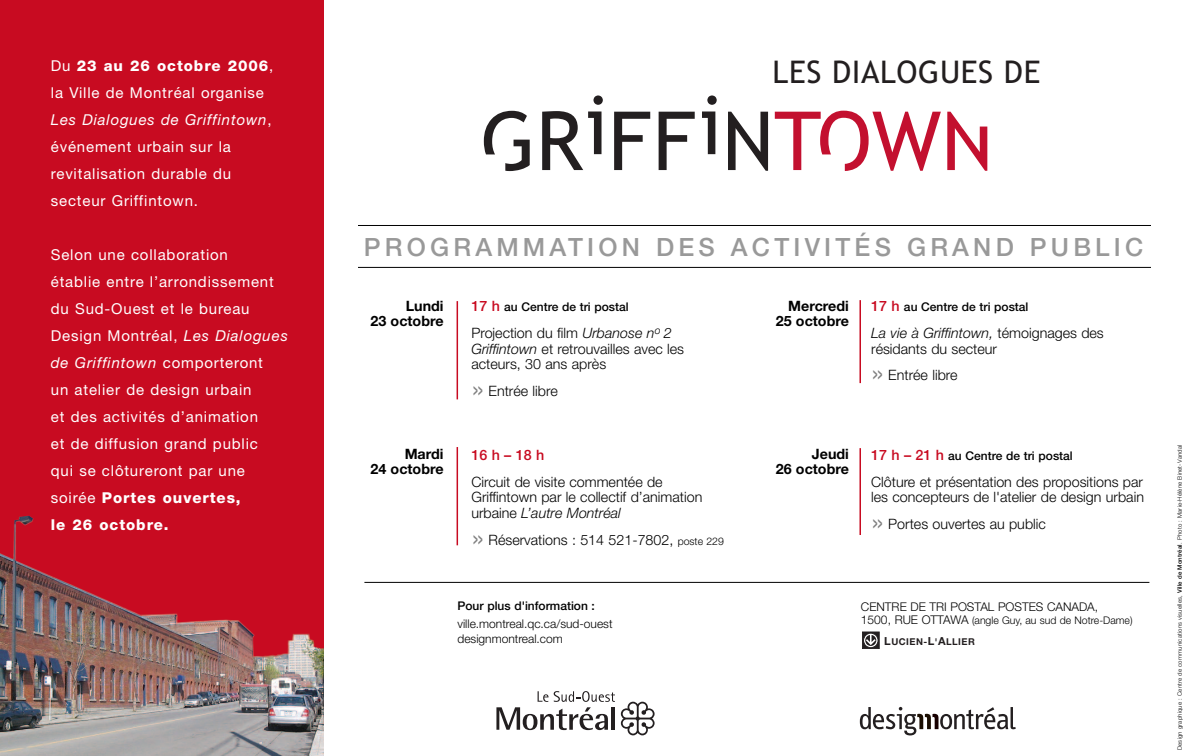
<style>
.page{position:relative;width:1188px;height:756px;background:#fff}
.page>*{position:absolute;margin:0;border:0;box-sizing:border-box;transform-origin:0 0}
.t1{font:31.2px "Trebuchet MS";letter-spacing:.02em;color:#231f20}
.t2{font:500 25.2px "Helvetica Neue";letter-spacing:.165em;color:#999}
.t3{font:15px/27px "Helvetica Neue";letter-spacing:.055em;color:#fff}
.t4{font:300 14.25px/15.9px "Helvetica Neue";color:#000}
.t5{font:700 14.25px/15px "Helvetica Neue";color:#000;text-align:right}
.t6{font:500 14.25px "Helvetica Neue";color:#c80b21}
.t7{font:500 12px "Helvetica Neue";color:#000}
.t8{font:300 12px/15px "Helvetica Neue";color:#000}
.t9{font:300 10.5px "Helvetica Neue";color:#000}
.t10{font:700 9.45px "Helvetica Neue";letter-spacing:.05em;color:#231f20}
.t11{font:300 6px "Helvetica Neue";letter-spacing:.03em;color:#000}
.s1{font-weight:800}
.s2{font-style:italic}
.s3{font-size:14.25px;color:#c80b21}
.s4{font-size:30px;color:#808080}
.s5{font-size:10.5px}
.s6{font-size:12px}
.s7{font-size:11.1px}
.s8{font-weight:500}
</style>
<div class="page">
<hr style="left:457px;top:301px;width:1px;height:98px;background:#c80b21">
<hr style="left:457px;top:447px;width:1px;height:98px;background:#c80b21">
<div style="left:312px;top:225px;width:856px;height:43px;border:1px solid #000"></div>
<div style="left:297px;top:197px;width:61px;height:125px;background:#fff"></div>
<div style="left:1151px;top:194px;width:17px;height:149px;background:#fff"></div>
<hr style="left:859px;top:300px;width:2px;height:83px;background:#c80b21">
<hr style="left:859px;top:448px;width:2px;height:87px;background:#c80b21">
<svg style="left:542px;top:95px;width:61px;height:75px"></svg>
<svg style="left:614px;top:112px;width:36px;height:58px"></svg>
<svg style="left:659px;top:112px;width:36px;height:58px"></svg>
<svg style="left:702px;top:95px;width:15px;height:59px"></svg>
<svg style="left:728px;top:112px;width:40px;height:59px"></svg>
<svg style="left:775px;top:111px;width:166px;height:60px"></svg>
<svg style="left:947px;top:112px;width:40px;height:59px"></svg>
<svg style="left:484px;top:111px;width:46px;height:60px"></svg>
<div style="left:0;top:0;width:324px;height:756px;background:#c80b21"></div>
<svg style="left:621px;top:702px;width:34px;height:33px"></svg>
<svg style="left:496px;top:691px;width:119px;height:39px"></svg>
<svg style="left:860px;top:707px;width:156px;height:28px"></svg>
<img style="left:0;top:515px;width:324px;height:241px">
<svg style="left:862px;top:632px;width:17px;height:17px"></svg>
<hr style="left:364px;top:582px;width:785px;height:1px;background:#000">
<p class="t3" style="left:51px;top:54px;width:224px">Du <span class="s1">23 au 26 octobre 2006</span>, la Ville de Montréal organise<br><span class="s2">Les Dialogues de Griffintown</span>, événement urbain sur la revitalisation durable du secteur Griffintown.</p>
<p class="t3" style="left:51px;top:243px;width:238px">Selon une collaboration<br>établie entre l’arrondissement du Sud-Ouest et le bureau<br>Design Montréal, <span class="s2">Les Dialogues de Griffintown</span> comporteront<br>un atelier de design urbain<br>et des activités d’animation<br>et de diffusion grand public<br>qui se clôtureront par une soirée <span class="s1">Portes ouvertes,<br>le 26 octobre.</span></p>
<h1 class="t1" style="left:773px;top:54px;width:269px">LES DIALOGUES DE</h1>
<h2 class="t2" style="left:364px;top:238px;width:781px">PROGRAMMATION DES ACTIVITÉS GRAND PUBLIC</h2>
<p class="t5" style="left:370px;top:300px;width:75px">Lundi<br>23 octobre</p>
<p class="t7" style="left:471px;top:302px;width:159px"><span class="s3">17 h</span> au Centre de tri postal</p>
<p class="t4" style="left:471px;top:326px;width:214px">Projection du film <span class="s2">Urbanose n</span><sup>o</sup> <span class="s2">2<br>Griffintown</span> et retrouvailles avec les acteurs, 30 ans après</p>
<p class="t4" style="left:471px;top:384px;width:88px"><span class="s4">»</span> Entrée libre</p>
<p class="t5" style="left:776px;top:300px;width:75px">Mercredi<br>25 octobre</p>
<p class="t7" style="left:871px;top:302px;width:159px"><span class="s3">17 h</span> au Centre de tri postal</p>
<p class="t4" style="left:871px;top:326px;width:234px"><span class="s2">La vie à Griffintown,</span> témoignages des résidants du secteur</p>
<p class="t4" style="left:871px;top:369px;width:88px"><span class="s4">»</span> Entrée libre</p>
<p class="t5" style="left:370px;top:448px;width:75px">Mardi<br>24 octobre</p>
<p class="t5" style="left:776px;top:448px;width:75px">Jeudi<br>26 octobre</p>
<p class="t6" style="left:471px;top:450px;width:74px">16 h – 18 h</p>
<p class="t4" style="left:471px;top:475px;width:232px">Circuit de visite commentée de<br>Griffintown par le collectif d’animation urbaine <span class="s2">L’autre Montréal</span></p>
<p class="t4" style="left:471px;top:533px;width:254px"><span class="s4">»</span> Réservations : 514 521-7802, <span class="s5">poste 229</span></p>
<p class="t7" style="left:871px;top:451px;width:203px"><span class="s3">17 h – 21 h</span> au Centre de tri postal</p>
<p class="t4" style="left:871px;top:475px;width:274px">Clôture et présentation des propositions par les concepteurs de l'atelier de design urbain</p>
<p class="t4" style="left:871px;top:517px;width:176px"><span class="s4">»</span> Portes ouvertes au public</p>
<p class="t7" style="left:458px;top:602px;width:139px">Pour plus d'information :</p>
<p class="t8" style="left:458px;top:618px;width:157px">ville.montreal.qc.ca/sud-ouest designmontreal.com</p>
<p class="t8" style="left:861px;top:600px;width:239px">CENTRE DE TRI POSTAL POSTES CANADA,</p>
<p class="t9" style="left:861px;top:617px;width:273px"><span class="s6">1500, RUE OTTAWA</span> (angle Guy, au sud de Notre-Dame)</p>
<p class="t10" style="left:884px;top:638px;width:92px"><span class="s7">L</span>UCIEN-<span class="s7">L</span>'<span class="s7">A</span>LLIER</p>
<p class="t11" style="left:1177px;top:750px;width:307px;rotate:-90deg">Design graphique : Centre de communications visuelles, <span class="s8">Ville de Montréal</span>. Photo : Marie-Hélène Binet-Vandal</p>
</div>
